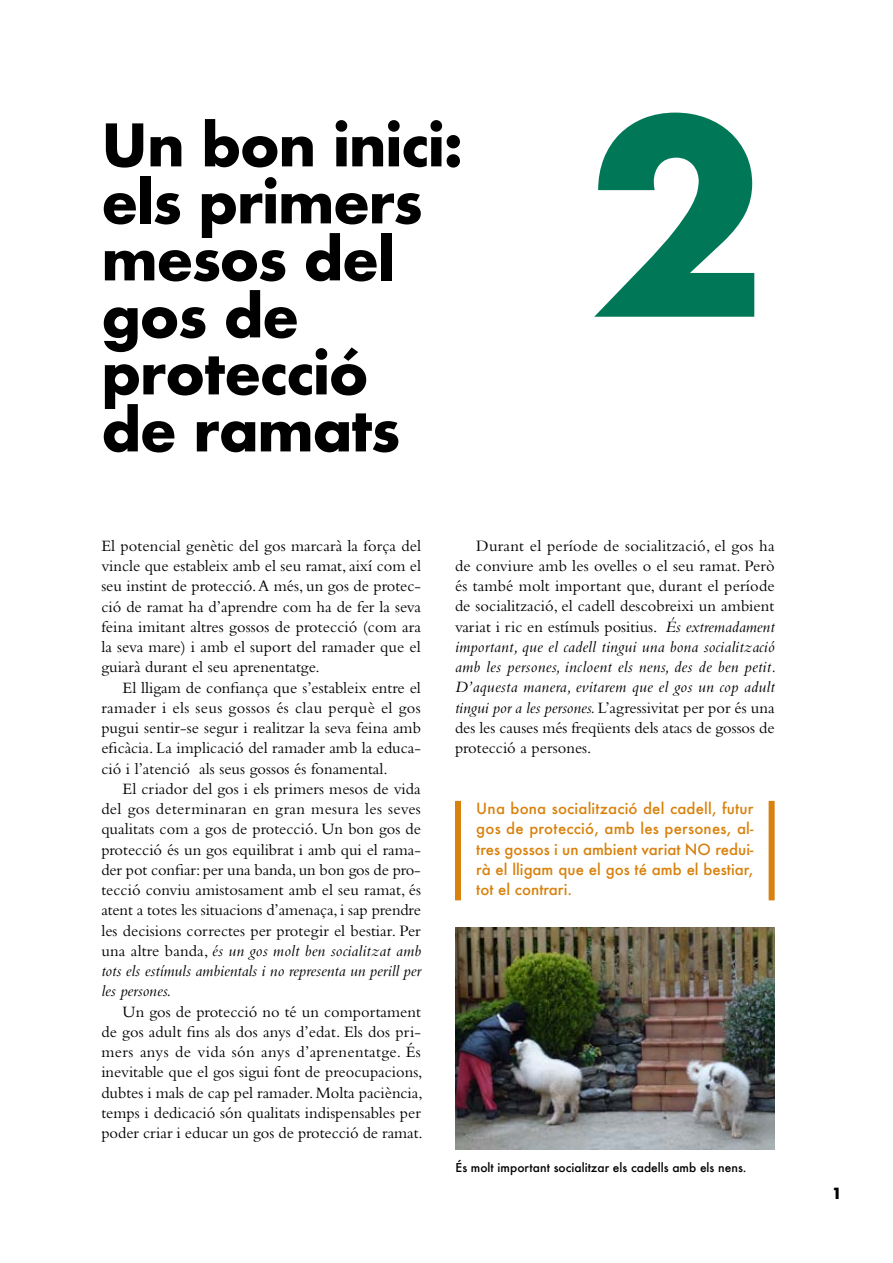
<style>
.page{position:relative;width:893px;height:1263px;background:#fff}
.page>*{position:absolute;margin:0;border:0;box-sizing:border-box;transform-origin:0 0}
.t1{font:700 263.7px "Futura";color:#007857}
.t2{font:700 57px/57px "Futura";letter-spacing:-.025em;color:#000}
.t3{font:16.5px/20.2px "Bembo";color:#000;text-align:justify}
.t4{font:500 15px/20.2px "Futura";color:#d8810c;text-align:justify}
.t5{font:700 15px "Futura";color:#000}
.t6{font:500 12px "Futura";color:#000}
.s1{font-style:italic}
</style>
<div class="page">
<img style="left:456px;top:927px;width:318px;height:222px">
<div style="left:455px;top:801px;width:6px;height:99px;background:#d8810c"></div>
<div style="left:769px;top:801px;width:6px;height:99px;background:#d8810c"></div>
<h2 class="t2" style="left:101px;top:116px;width:363px">Un bon inici: els primers mesos del gos de protecció<br>de ramats</h2>
<h1 class="t1" style="left:587px;top:27px;width:181px">2</h1>
<p class="t3" style="left:101px;top:535px;width:321px">El potencial genètic del gos marcarà la força del vincle que estableix amb el seu ramat, així com el seu instint de protecció. A més, un gos de protec&shy;ció de ramat ha d’aprendre com ha de fer la seva feina imitant altres gossos de protecció (com ara la seva mare) i amb el suport del ramader que el guiarà durant el seu aprenentatge.</p>
<p class="t3" style="left:101px;top:677px;width:321px;text-indent:21px">El lligam de confiança que s’estableix entre el ramader i els seus gossos és clau perquè el gos pugui sentir-se segur i realitzar la seva feina amb eficàcia. La implicació del ramader amb la educa&shy;ció i l’atenció als seus gossos és fonamental.</p>
<p class="t3" style="left:101px;top:778px;width:321px;text-indent:21px">El criador del gos i els primers mesos de vida del gos determinaran en gran mesura les seves qualitats com a gos de protecció. Un bon gos de protecció és un gos equilibrat i amb qui el rama&shy;der pot confiar: per una banda, un bon gos de pro&shy;tecció conviu amistosament amb el seu ramat, és atent a totes les situacions d’amenaça, i sap prendre les decisions correctes per protegir el bestiar. Per una altre banda, <span class="s1">és un gos molt ben socialitzat amb tots els estímuls ambientals i no representa un perill per les persones.</span></p>
<p class="t3" style="left:101px;top:1001px;width:323px;text-indent:21px">Un gos de protecció no té un comportament de gos adult fins als dos anys d’edat. Els dos pri&shy;mers anys de vida són anys d’aprenentatge. És inevitable que el gos sigui font de preocupacions, dubtes i mals de cap pel ramader. Molta paciència, temps i dedicació són qualitats indispensables per poder criar i educar un gos de protecció de ramat.</p>
<p class="t3" style="left:455px;top:535px;width:323px;text-align:left;text-indent:21px">Durant el període de socialització, el gos ha de conviure amb les ovelles o el seu ramat. Però és també molt important que, durant el període de socialització, el cadell descobreixi un ambient variat i ric en estímuls positius. <span class="s1">És extremadament important, que el cadell tingui una bona socialització amb les persones, incloent els nens, des de ben petit.<br>D’aquesta manera, evitarem que el gos un cop adult tingui por a les persones.</span> L’agressivitat per por és una des les causes més freqüents dels atacs de gossos de protecció a persones.</p>
<p class="t4" style="left:476px;top:798px;width:279px">Una bona socialització del cadell, futur gos de protecció, amb les persones, al&shy;tres gossos i un ambient variat NO redui&shy;rà el lligam que el gos té amb el bestiar, tot el contrari.</p>
<p class="t6" style="left:456px;top:1159px;width:292px">És molt important socialitzar els cadells amb els nens.</p>
<p class="t5" style="left:832px;top:1183px;width:12px">1</p>
</div>
